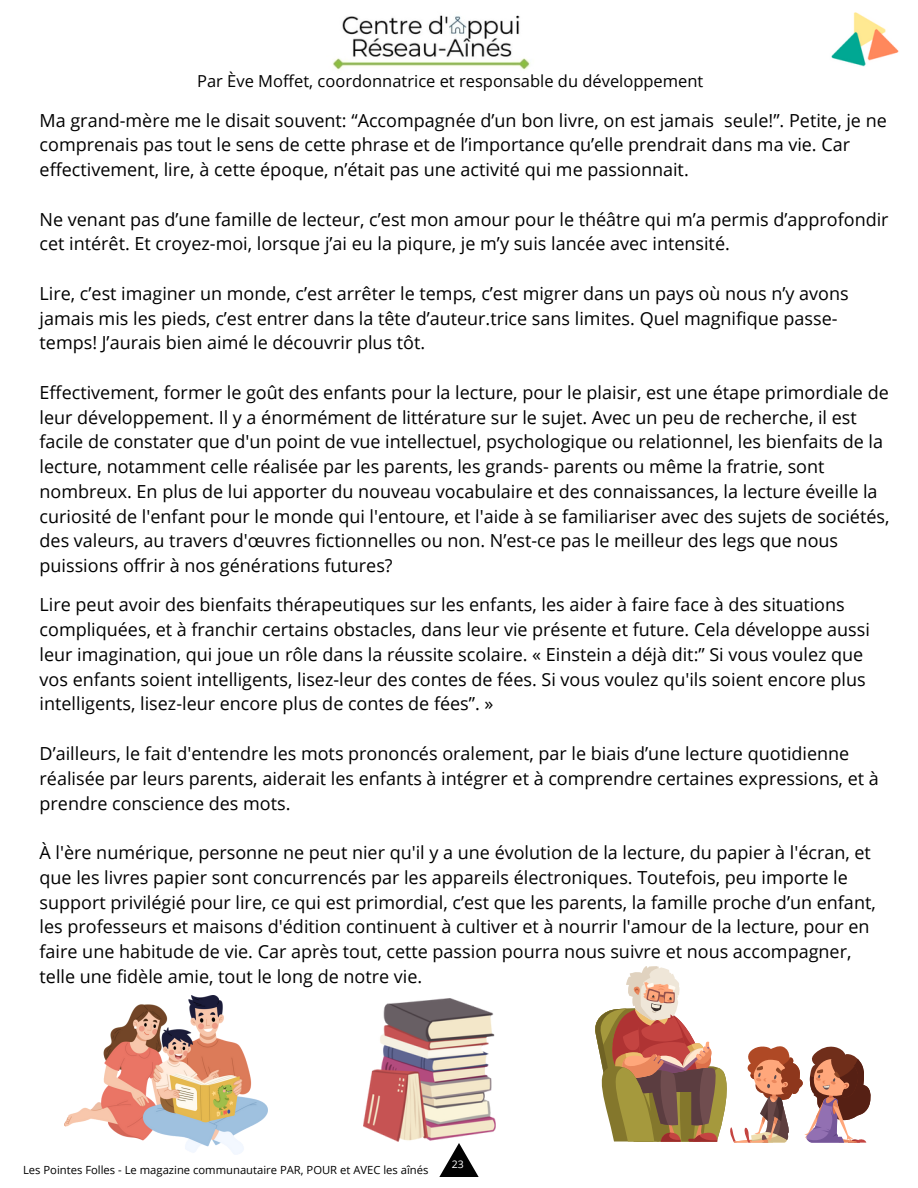
<style>
.page{position:relative;width:918px;height:1188px;background:#fff}
.page>*{position:absolute;margin:0;border:0;box-sizing:border-box;transform-origin:0 0}
.t1{font:18px/24.8px "Open Sans";color:#000}
.t2{font:16.5px "Open Sans";color:#000}
.t3{font:11.25px "Open Sans";color:#000}
.t4{font:10.5px "Open Sans";color:#fff}
</style>
<div class="page">
<img style="left:831px;top:12px;width:68px;height:55px">
<svg style="left:439px;top:1143px;width:40px;height:34px"></svg>
<img style="left:333px;top:15px;width:197px;height:55px">
<img style="left:363px;top:999px;width:133px;height:143px">
<img style="left:64px;top:996px;width:204px;height:158px">
<svg style="left:595px;top:966px;width:276px;height:177px"></svg>
<div style="left:703px;top:1046px;width:6px;height:7px;background:#ffa77b;border-radius:3px"></div>
<svg style="left:699px;top:1050px;width:7px;height:7px"></svg>
<svg style="left:696px;top:1053px;width:6px;height:7px"></svg>
<p class="t2" style="left:197px;top:70px;width:508px">Par Ève Moffet, coordonnatrice et responsable du développement</p>
<p class="t1" style="left:40px;top:107px;width:849px">Ma grand-mère me le disait souvent: “Accompagnée d’un bon livre, on est jamais seule!”. Petite, je ne comprenais pas tout le sens de cette phrase et de l’importance qu’elle prendrait dans ma vie. Car effectivement, lire, à cette époque, n’était pas une activité qui me passionnait.</p>
<p class="t1" style="left:40px;top:206px;width:851px">Ne venant pas d’une famille de lecteur, c’est mon amour pour le théâtre qui m’a permis d’approfondir cet intérêt. Et croyez-moi, lorsque j’ai eu la piqure, je m’y suis lancée avec intensité.</p>
<p class="t1" style="left:40px;top:280px;width:811px">Lire, c’est imaginer un monde, c’est arrêter le temps, c’est migrer dans un pays où nous n’y avons jamais mis les pieds, c’est entrer dans la tête d’auteur.trice sans limites. Quel magnifique passe&shy;temps! J’aurais bien aimé le découvrir plus tôt.</p>
<p class="t1" style="left:40px;top:379px;width:851px">Effectivement, former le goût des enfants pour la lecture, pour le plaisir, est une étape primordiale de leur développement. Il y a énormément de littérature sur le sujet. Avec un peu de recherche, il est facile de constater que d'un point de vue intellectuel, psychologique ou relationnel, les bienfaits de la lecture, notamment celle réalisée par les parents, les grands- parents ou même la fratrie, sont nombreux. En plus de lui apporter du nouveau vocabulaire et des connaissances, la lecture éveille la curiosité de l'enfant pour le monde qui l'entoure, et l'aide à se familiariser avec des sujets de sociétés, des valeurs, au travers d'œuvres fictionnelles ou non. N’est-ce pas le meilleur des legs que nous puissions offrir à nos générations futures?</p>
<p class="t1" style="left:40px;top:592px;width:832px">Lire peut avoir des bienfaits thérapeutiques sur les enfants, les aider à faire face à des situations compliquées, et à franchir certains obstacles, dans leur vie présente et future. Cela développe aussi leur imagination, qui joue un rôle dans la réussite scolaire. « Einstein a déjà dit:” Si vous voulez que vos enfants soient intelligents, lisez-leur des contes de fées. Si vous voulez qu'ils soient encore plus intelligents, lisez-leur encore plus de contes de fées”. »</p>
<p class="t1" style="left:40px;top:741px;width:841px">D’ailleurs, le fait d'entendre les mots prononcés oralement, par le biais d’une lecture quotidienne réalisée par leurs parents, aiderait les enfants à intégrer et à comprendre certaines expressions, et à prendre conscience des mots.</p>
<p class="t1" style="left:40px;top:840px;width:838px">À l'ère numérique, personne ne peut nier qu'il y a une évolution de la lecture, du papier à l'écran, et que les livres papier sont concurrencés par les appareils électroniques. Toutefois, peu importe le support privilégié pour lire, ce qui est primordial, c’est que les parents, la famille proche d’un enfant, les professeurs et maisons d'édition continuent à cultiver et à nourrir l'amour de la lecture, pour en faire une habitude de vie. Car après tout, cette passion pourra nous suivre et nous accompagner, telle une fidèle amie, tout le long de notre vie.</p>
<p class="t3" style="left:23px;top:1162px;width:407px">Les Pointes Folles - Le magazine communautaire PAR, POUR et AVEC les aînés</p>
<p class="t4" style="left:452px;top:1157px;width:13px">23</p>
</div>
